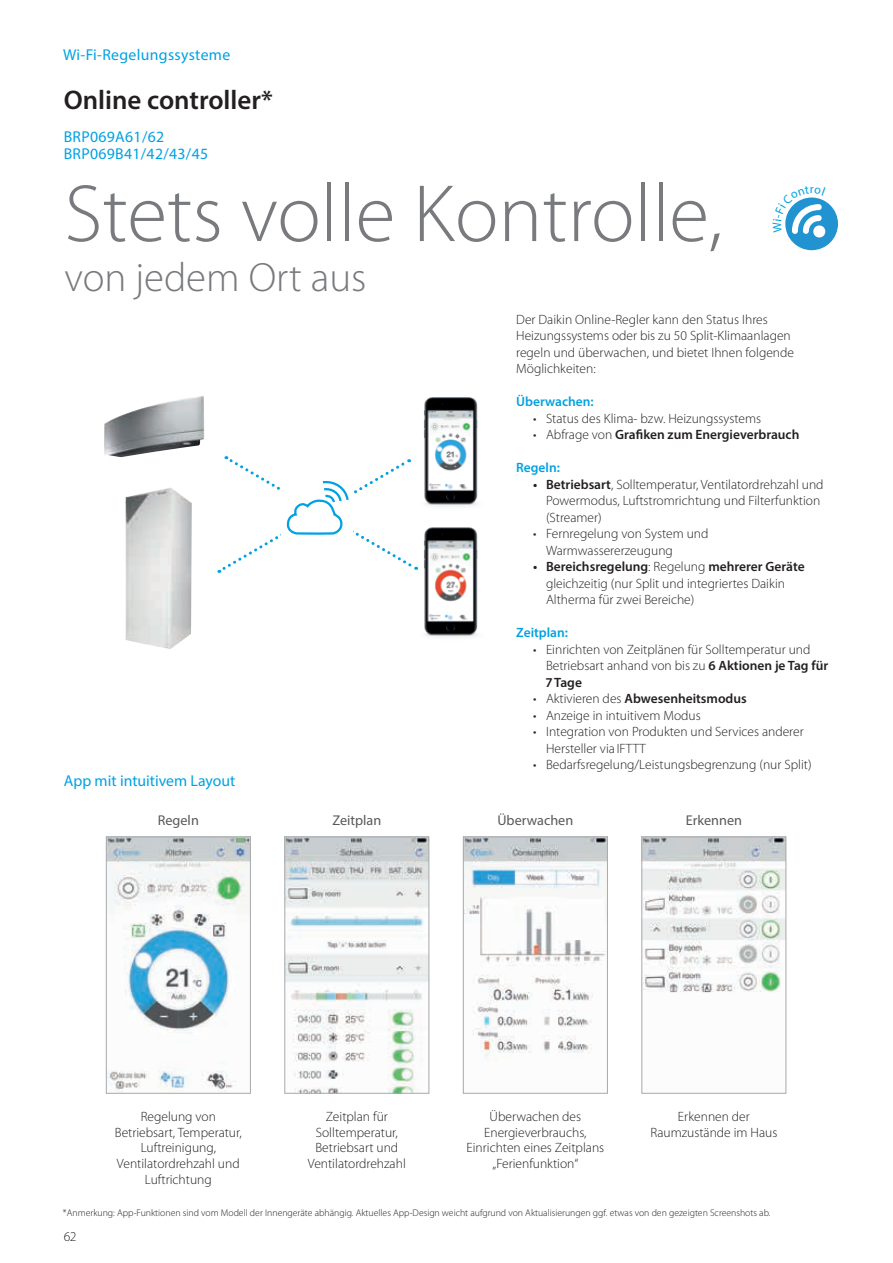
<style>
.page{position:relative;width:893px;height:1263px;background:#fff}
.page>*{position:absolute;margin:0;border:0;box-sizing:border-box;transform-origin:0 0}
.t1{font:300 81.9px "Myriad Pro";color:#787a7d}
.t2{font:300 40.95px "Myriad Pro";color:#787a7d}
.t3{font:600 27px "Myriad Pro";color:#231f20}
.t4{font:15.75px/16.5px "Myriad Pro";letter-spacing:.02em;color:#00a1e3}
.t5{font:15.75px "Myriad Pro";color:#00a1e3}
.t6{font:14.25px "Myriad Pro";color:#57585a}
.t7{font:300 13.5px/16.5px "Myriad Pro";color:#231f20}
.t8{font:600 13.5px "Myriad Pro";color:#231f20}
.t9{font:600 13.5px "Myriad Pro";color:#00a1e3}
.t10{font:12.15px "Myriad Pro";color:#00a1e3}
.t11{font:300 9.75px "Myriad Pro";color:#231f20}
.s1{font-weight:300}
.s2{font-weight:600}
</style>
<div class="page">
<img style="left:108px;top:838px;width:141px;height:254px">
<div style="left:106px;top:836px;width:145px;height:258px;border:1px solid #a8a9ad"></div>
<img style="left:286px;top:838px;width:141px;height:254px">
<div style="left:284px;top:836px;width:145px;height:258px;border:1px solid #a8a9ad"></div>
<img style="left:465px;top:838px;width:141px;height:223px">
<div style="left:463px;top:836px;width:145px;height:258px;border:1px solid #a8a9ad"></div>
<img style="left:643px;top:838px;width:141px;height:155px">
<div style="left:641px;top:836px;width:145px;height:258px;border:1px solid #a8a9ad"></div>
<div style="left:785px;top:198px;width:53px;height:52px;background:#2193d1;border-radius:50%"></div>
<svg style="left:219px;top:456px;width:191px;height:117px"></svg>
<img style="left:104px;top:396px;width:100px;height:61px">
<img style="left:125px;top:487px;width:67px;height:162px">
<img style="left:410px;top:397px;width:68px;height:110px">
<img style="left:410px;top:527px;width:68px;height:111px">
<svg style="left:785px;top:197px;width:41px;height:41px"></svg>
<p class="t4" style="left:63px;top:46px;width:169px">Wi-Fi-Regelungssysteme</p>
<h3 class="t3" style="left:64px;top:83px;width:211px">Online controller*</h3>
<p class="t4" style="left:64px;top:128px;width:146px">BRP069A61/62<br>BRP069B41/42/43/45</p>
<h1 class="t1" style="left:64px;top:169px;width:659px">Stets volle Kontrolle,</h1>
<h2 class="t2" style="left:64px;top:254px;width:304px">von jedem Ort aus</h2>
<p class="t7" style="left:516px;top:311px;width:279px">Der Daikin Online-Regler kann den Status Ihres Heizungssystems oder bis zu 50 Split-Klimaanlagen regeln und überwachen, und bietet Ihnen folgende Möglichkeiten:</p>
<p class="t9" style="left:516px;top:393px;width:79px">Überwachen:</p>
<p class="t7" style="left:533px;top:410px;width:230px">• Status des Klima- bzw. Heizungssystems</p>
<p class="t8" style="left:533px;top:426px;width:268px"><span class="s1">• Abfrage von</span> Grafiken zum Energieverbrauch</p>
<p class="t9" style="left:516px;top:459px;width:45px">Regeln:</p>
<p class="t7" style="left:546px;top:476px;width:279px;text-indent:-13px"><span class="s2">• Betriebsart</span>, Solltemperatur, Ventilatordrehzahl und<br>Powermodus, Luftstromrichtung und Filterfunktion (Streamer)</p>
<p class="t7" style="left:546px;top:525px;width:164px;text-indent:-13px">• Fernregelung von System und<br>Warmwassererzeugung</p>
<p class="t7" style="left:546px;top:558px;width:260px;text-indent:-13px"><span class="s2">• Bereichsregelung</span>: Regelung <span class="s2">mehrerer Geräte </span>gleichzeitig (nur Split und integriertes Daikin<br>Altherma für zwei Bereiche)</p>
<p class="t9" style="left:516px;top:624px;width:53px">Zeitplan:</p>
<p class="t7" style="left:546px;top:641px;width:284px;text-indent:-13px">• Einrichten von Zeitplänen für Solltemperatur und<br>Betriebsart anhand von bis zu <span class="s2">6 Aktionen je Tag für<br>7 Tage</span></p>
<p class="t8" style="left:533px;top:690px;width:215px"><span class="s1">• Aktivieren des</span> Abwesenheitsmodus</p>
<p class="t7" style="left:533px;top:707px;width:169px">• Anzeige in intuitivem Modus</p>
<p class="t7" style="left:546px;top:723px;width:259px;text-indent:-13px">• Integration von Produkten und Services anderer<br>Hersteller via IFTTT</p>
<p class="t7" style="left:533px;top:757px;width:280px">• Bedarfsregelung/Leistungsbegrenzung (nur Split)</p>
<p class="t10" style="left:810px;top:182px;width:6px">r</p>
<p class="t5" style="left:64px;top:771px;width:173px">App mit intuitivem Layout</p>
<p class="t6" style="left:158px;top:811px;width:43px">Regeln</p>
<p class="t6" style="left:332px;top:811px;width:50px">Zeitplan</p>
<p class="t6" style="left:497px;top:811px;width:77px">Überwachen</p>
<p class="t6" style="left:686px;top:811px;width:58px">Erkennen</p>
<p class="t7" style="left:308px;top:1108px;width:100px;line-height:15.8px;text-align:center">Zeitplan für<br>Solltemperatur,<br>Betriebsart und<br>Ventilatordrehzahl</p>
<p class="t7" style="left:466px;top:1108px;width:139px;line-height:15.8px;text-align:center">Überwachen des<br>Energieverbrauchs,<br>Einrichten eines Zeitplans „Ferienfunktion“</p>
<p class="t7" style="left:650px;top:1108px;width:129px;line-height:15.8px;text-align:center">Erkennen der<br>Raumzustände im Haus</p>
<p class="t7" style="left:115px;top:1108px;width:129px;line-height:15.8px;text-align:center">Regelung von<br>Betriebsart, Temperatur,<br>Luftreinigung,<br>Ventilatordrehzahl und<br>Luftrichtung</p>
<p class="t11" style="left:63px;top:1207px;width:709px">*Anmerkung: App-Funktionen sind vom Modell der Innengeräte abhängig. Aktuelles App-Design weicht aufgrund von Aktualisierungen ggf. etwas von den gezeigten Screenshots ab.</p>
<p class="t7" style="left:64px;top:1229px;width:14px">62</p>
</div>
